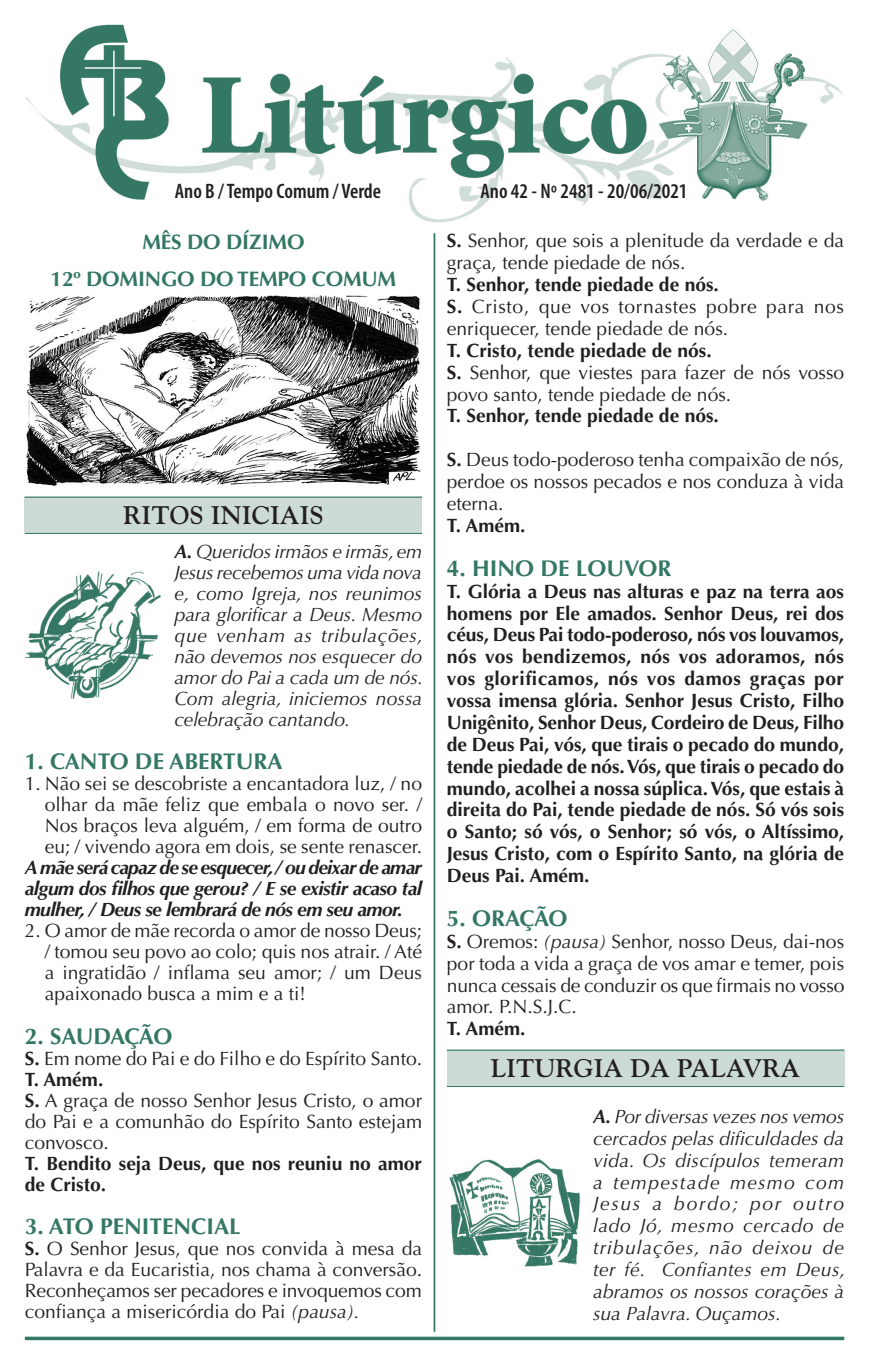
<style>
.page{position:relative;width:869px;height:1365px;background:#fff}
.page>*{position:absolute;margin:0;border:0;box-sizing:border-box;transform-origin:0 0}
.t1{font:700 25.38px "Goudy Std";color:#231f20}
.t2{font:700 22.75px "Optima LT Std";color:#337764}
.t3{font:600 condensed 21px "Myriad Pro";color:#231f20}
.t4{font:700 21px/37.6px "Optima LT Std";letter-spacing:-.01em;color:#337764;text-align:center}
.t5{font:19.25px/21px "Optima LT Std";color:#231f20;text-align:justify}
.t6{font:700 19.25px/21.9px "Optima LT Std";color:#231f20}
.t7{font:italic 19.25px/21.9px "Optima LT Std";color:#231f20;text-align:justify}
.t8{font:italic 700 19.25px/21px "Optima LT Std";letter-spacing:-.03em;color:#231f20;text-align:justify}
.t9{font:19.25px/21.9px "Optima LT Std";letter-spacing:.03em;color:#231f20}
.s1{font-weight:700}
.s2{font-style:italic}
</style>
<div class="page">
<img style="left:26px;top:25px;width:817px;height:197px">
<hr style="left:25px;top:1336px;width:818px;height:3px;background:#337764">
<hr style="left:433px;top:233px;width:2px;height:1098px;background:#337764">
<div style="left:25px;top:496px;width:397px;height:37px;background:#cddbd6"></div>
<hr style="left:25px;top:496px;width:397px;height:1px;background:#337764">
<hr style="left:25px;top:533px;width:397px;height:1px;background:#337764">
<img style="left:25px;top:571px;width:136px;height:128px">
<img style="left:26px;top:295px;width:395px;height:192px">
<div style="left:446px;top:1049px;width:397px;height:36px;background:#cddbd6"></div>
<hr style="left:446px;top:1049px;width:397px;height:1px;background:#337764">
<hr style="left:446px;top:1085px;width:397px;height:1px;background:#337764">
<img style="left:449px;top:1159px;width:132px;height:108px">
<p class="t3" style="left:175px;top:178px;width:208px">Ano B / Tempo Comum / Verde</p>
<p class="t3" style="left:480px;top:178px;width:208px">Ano 42 - Nº 2481 - 20/06/2021</p>
<p class="t5" style="left:446px;top:230px;width:398px;line-height:21.9px"><span class="s1">S.</span> Senhor, que sois a plenitude da verdade e da graça, tende piedade de nós.</p>
<p class="t9" style="left:446px;top:274px;width:398px"><span class="s1">T. Senhor, tende piedade de nós.<br>S.</span> Cristo, que vos tornastes pobre para nos enriquecer, tende piedade de nós.</p>
<p class="t5" style="left:446px;top:339px;width:398px;line-height:21.9px;text-align:left"><span class="s1">T. Cristo, tende piedade de nós.<br>S.</span> Senhor, que viestes para fazer de nós vosso povo santo, tende piedade de nós.</p>
<p class="t6" style="left:446px;top:405px;width:273px">T. Senhor, tende piedade de nós.</p>
<p class="t5" style="left:446px;top:449px;width:398px;line-height:21.9px"><span class="s1">S.</span> Deus todo-poderoso tenha compaixão de nós, perdoe os nossos pecados e nos conduza à vida eterna.</p>
<p class="t6" style="left:446px;top:514px;width:80px">T. Amém.</p>
<p class="t2" style="left:446px;top:554px;width:226px">4. HI NO DE LOUVOR</p>
<p class="t6" style="left:446px;top:580px;width:398px;text-align:justify">T. Glória a Deus nas alturas e paz na terra aos homens por Ele amados. Senhor Deus, rei dos céus, Deus Pai todo-poderoso, nós vos louvamos, nós vos bendizemos, nós vos adoramos, nós vos glorificamos, nós vos damos graças por vossa imensa glória. Senhor Jesus Cristo, Filho Unigênito, Senhor Deus, Cordeiro de Deus, Filho de Deus Pai, vós, que tirais o pecado do mundo, tende piedade de nós. Vós, que tirais o pecado do mundo, acolhei a nossa súplica. Vós, que estais à direita do Pai, tende piedade de nós. Só vós sois o Santo; só vós, o Senhor; só vós, o Altíssimo, Jesus Cristo, com o Espírito Santo, na glória de Deus Pai. Amém.</p>
<p class="t2" style="left:446px;top:904px;width:120px">5. ORAÇÃO</p>
<p class="t5" style="left:446px;top:930px;width:399px;line-height:21.9px"><span class="s1">S.</span> Oremos: <span class="s2">(pausa)</span> Senhor, nosso Deus, dai-nos por toda a vida a graça de vos amar e temer, pois nunca cessais de conduzir os que firmais no vosso amor. P.N.S.J.C.</p>
<p class="t6" style="left:446px;top:1018px;width:80px">T. Amém.</p>
<p class="t4" style="left:51px;top:223px;width:347px">Mês do Dízimo<br>12º DOMI NGO DO TEMPO COMUM</p>
<h1 class="t1" style="left:123px;top:500px;width:202px">RITOS INICIAIS</h1>
<p class="t7" style="left:174px;top:540px;width:250px;line-height:21px"><span class="s1">A.</span> Queridos irmãos e irmãs, em Jesus recebemos uma vida nova e, como Igreja, nos reunimos para glorificar a Deus. Mesmo que venham as tribulações, não devemos nos esquecer do amor do Pai a cada um de nós.<br>Com alegria, iniciemos nossa celebração cantando.</p>
<p class="t2" style="left:25px;top:748px;width:259px">1. CANTO DE ABERTURA</p>
<p class="t5" style="left:45px;top:773px;width:379px;text-indent:-20px">1. Não sei se descobriste a encantadora luz, / no olhar da mãe feliz que embala o novo ser. / Nos braços leva alguém, / em forma de outro eu; / vivendo agora em dois, se sente renascer.</p>
<p class="t8" style="left:25px;top:857px;width:398px">A mãe será capaz de se esquecer, / ou deixar de amar algum dos filhos que gerou? / E se existir acaso tal mulher, / Deus se lembrará de nós em seu amor.</p>
<p class="t5" style="left:45px;top:920px;width:379px;text-indent:-20px">2. O amor de mãe recorda o amor de nosso Deus; / tomou seu povo ao colo; quis nos atrair. / Até a ingratidão / inflama seu amor; / um Deus apaixonado busca a mim e a ti!</p>
<p class="t2" style="left:25px;top:1022px;width:147px">2. SAUDAÇÃO</p>
<p class="t5" style="left:25px;top:1047px;width:398px;text-align:left"><span class="s1">S.</span> Em nome do Pai e do Filho e do Espírito Santo.<br><span class="s1">T. Amém.<br>S.</span> A graça de nosso Senhor Jesus Cristo, o amor do Pai e a comunhão do Espírito Santo estejam convosco.</p>
<p class="t6" style="left:25px;top:1152px;width:398px;line-height:21px">T. Bendito seja Deus, que nos reuniu no amor de Cristo.</p>
<p class="t2" style="left:25px;top:1212px;width:217px">3. ATO PENITENCIAL</p>
<p class="t5" style="left:25px;top:1238px;width:398px"><span class="s1">S.</span> O Senhor Jesus, que nos convida à mesa da Palavra e da Eucaristia, nos chama à conversão.<br>Reconheçamos ser pecadores e invoquemos com confiança a misericórdia do Pai <span class="s2">(pausa).</span></p>
<h1 class="t1" style="left:490px;top:1053px;width:311px">LITURGIA DA PALAVRA</h1>
<p class="t7" style="left:592px;top:1105px;width:253px"><span class="s1">A.</span> Por diversas vezes nos vemos cercados pelas dificuldades da vida. Os discípulos temeram a tempestade mesmo com Jesus a bordo; por outro lado Jó, mesmo cercado de tribulações, não deixou de ter fé. Confiantes em Deus, abramos os nossos corações à sua Palavra. Ouçamos.</p>
</div>
